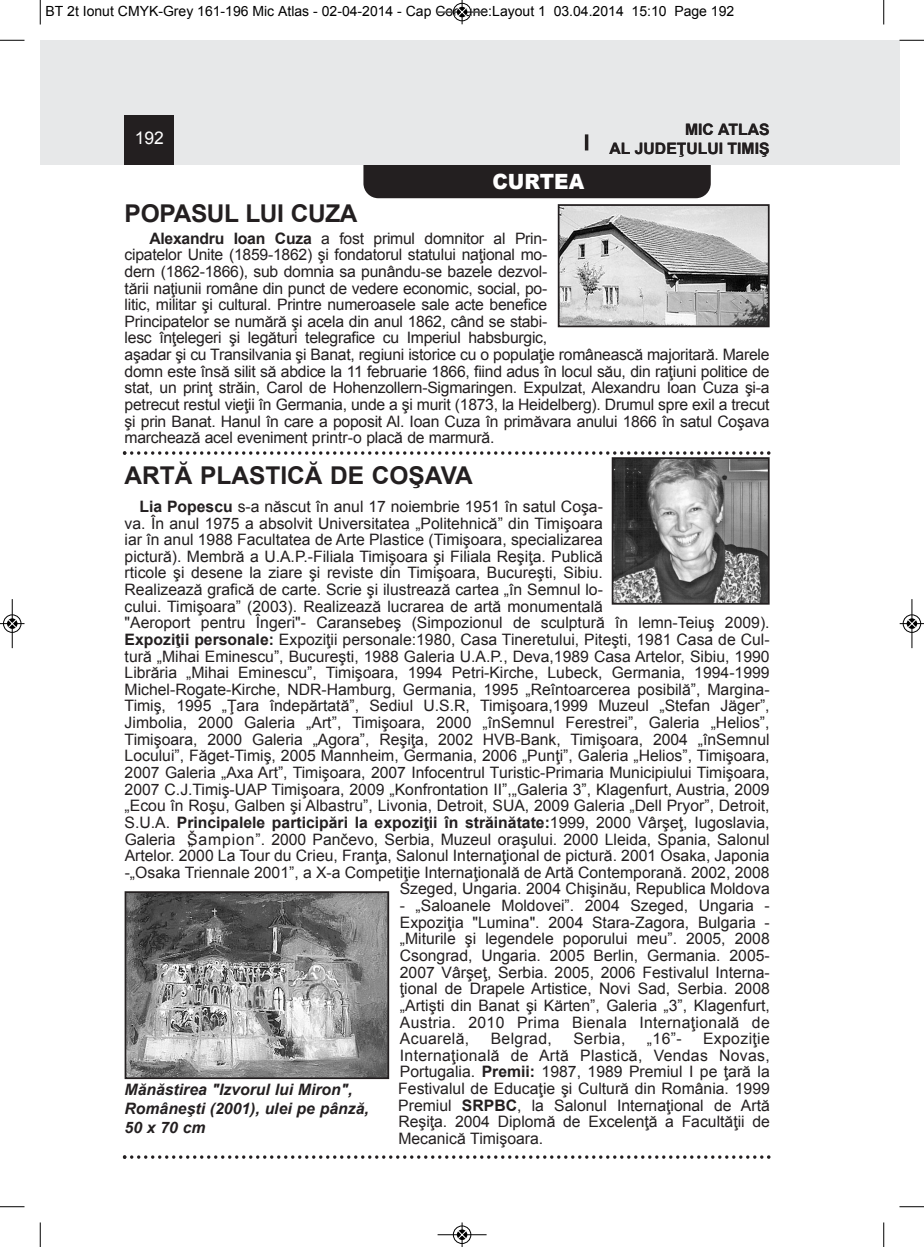
<style>
.page{position:relative;width:924px;height:1247px;background:#fff}
.page>*{position:absolute;margin:0;border:0;box-sizing:border-box;transform-origin:0 0}
.t1{font:700 24.5px "Arial";color:#231f20}
.t2{font:900 21px "Arial";color:#fff;scale:.95 1}
.t3{font:17.5px "Arial";color:#fff}
.t4{font:15.75px/16.6px "Arial";color:#231f20;text-align:justify}
.t5{font:700 15.75px/18.9px "Arial";color:#231f20;text-align:right}
.t6{font:italic 700 15.75px/18.9px "Arial";color:#231f20}
.t7{font:15.75px "Arial";letter-spacing:.02em;color:#231f20}
.t8{font:14px "Arial";color:#000}
.s1{font-weight:700}
.s2{font-weight:400}
</style>
<div class="page">
<div style="left:363px;top:135px;width:348px;height:63px;background:#231f20;border-radius:15px"></div>
<div style="left:884px;top:40px;width:15px;height:124px;background:#e7e8e9"></div>
<div style="left:40px;top:40px;width:844px;height:124px;background:#e7e8e9"></div>
<div style="left:125px;top:115px;width:49px;height:49px;background:#231f20"></div>
<hr style="left:585px;top:134px;width:3px;height:16px;background:#231f20">
<img style="left:615px;top:460px;width:151px;height:141px">
<div style="left:612px;top:457px;width:157px;height:147px;border:2px solid #231f20"></div>
<svg style="left:123px;top:451px;width:647px;height:4px"></svg>
<svg style="left:123px;top:1155px;width:647px;height:3px"></svg>
<img style="left:561px;top:207px;width:205px;height:117px">
<div style="left:558px;top:204px;width:211px;height:123px;border:2px solid #231f20"></div>
<img style="left:128px;top:894px;width:258px;height:181px">
<div style="left:125px;top:891px;width:264px;height:187px;border:2px solid #231f20"></div>
<svg style="left:40px;top:0;width:1px;height:24px"></svg>
<svg style="left:0;top:40px;width:24px;height:1px"></svg>
<svg style="left:883px;top:0;width:1px;height:24px"></svg>
<svg style="left:899px;top:40px;width:25px;height:1px"></svg>
<svg style="left:40px;top:1222px;width:1px;height:24px"></svg>
<svg style="left:0;top:1206px;width:24px;height:1px"></svg>
<svg style="left:883px;top:1222px;width:1px;height:24px"></svg>
<svg style="left:899px;top:1206px;width:25px;height:1px"></svg>
<hr style="left:438px;top:12px;width:48px;height:1px;background:#000">
<div style="left:453px;top:3px;width:18px;height:18px;border:1px solid #000;border-radius:50%"></div>
<svg style="left:458px;top:0;width:8px;height:24px"></svg>
<hr style="left:438px;top:1234px;width:48px;height:1px;background:#000">
<div style="left:453px;top:1225px;width:18px;height:18px;border:1px solid #000;border-radius:50%"></div>
<svg style="left:458px;top:1222px;width:8px;height:24px"></svg>
<div style="left:3px;top:614px;width:19px;height:19px;border:1px solid #fff;border-radius:50%"></div>
<hr style="left:12px;top:599px;width:1px;height:49px;background:#000">
<div style="left:3px;top:614px;width:18px;height:18px;border:1px solid #000;border-radius:50%"></div>
<svg style="left:0;top:619px;width:24px;height:9px"></svg>
<div style="left:902px;top:614px;width:19px;height:19px;border:1px solid #fff;border-radius:50%"></div>
<hr style="left:911px;top:599px;width:1px;height:49px;background:#000">
<div style="left:903px;top:614px;width:18px;height:18px;border:1px solid #000;border-radius:50%"></div>
<svg style="left:900px;top:619px;width:24px;height:9px"></svg>
<p class="t8" style="left:46px;top:3px;width:690px">BT 2t Ionut CMYK-Grey 161-196 Mic Atlas - 02-04-2014 - Cap Comune:Layout 1 03.04.2014 15:10 Page 192</p>
<p class="t3" style="left:135px;top:128px;width:31px">192</p>
<p class="t5" style="left:609px;top:120px;width:162px">MIC ATLAS<br>AL JUDEŢULUI TIMIŞ</p>
<h2 class="t2" style="left:492px;top:166px;width:98px">CURTEA</h2>
<h1 class="t1" style="left:125px;top:200px;width:234px">POPASUL LUI CUZA</h1>
<p class="t4" style="left:125px;top:230px;width:646px;text-align:left;text-indent:25px"><span class="s1">Alexandru Ioan Cuza</span> a fost primul domnitor al Prin-<br>cipatelor Unite (1859-1862) şi fondatorul statului naţional mo-<br>dern (1862-1866), sub domnia sa punându-se bazele dezvol-<br>tării naţiunii române din punct de vedere economic, social, po-<br>litic, militar şi cultural. Printre numeroasele sale acte benefice<br>Principatelor se numără şi acela din anul 1862, când se stabi-<br>lesc înţelegeri şi legături telegrafice cu Imperiul habsburgic,<br>aşadar şi cu Transilvania şi Banat, regiuni istorice cu o populaţie românească majoritară. Marele domn este însă silit să abdice la 11 februarie 1866, fiind adus în locul său, din raţiuni politice de stat, un prinţ străin, Carol de Hohenzollern-Sigmaringen. Expulzat, Alexandru Ioan Cuza şi-a petrecut restul vieţii în Germania, unde a şi murit (1873, la Heidelberg). Drumul spre exil a trecut şi prin Banat. Hanul în care a poposit Al. Ioan Cuza în primăvara anului 1866 în satul Coşava marchează acel eveniment printr-o placă de marmură.</p>
<h1 class="t1" style="left:125px;top:461px;width:350px">ARTĂ PLASTICĂ DE COŞAVA</h1>
<p class="t4" style="left:139px;top:498px;width:465px"><span class="s1">Lia Popescu</span> s-a născut în anul 17 noiembrie 1951 în satul Coşa-</p>
<p class="t4" style="left:125px;top:514px;width:480px">va. În anul 1975 a absolvit Universitatea „Politehnică” din Timişoara</p>
<p class="t4" style="left:125px;top:531px;width:480px">iar în anul 1988 Facultatea de Arte Plastice (Timişoara, specializarea</p>
<p class="t4" style="left:125px;top:548px;width:480px">pictură). Membră a U.A.P.-Filiala Timişoara şi Filiala Reşiţa. Publică</p>
<p class="t4" style="left:125px;top:564px;width:480px">rticole şi desene la ziare şi reviste din Timişoara, Bucureşti, Sibiu.</p>
<p class="t4" style="left:125px;top:581px;width:480px">Realizează grafică de carte. Scrie şi ilustrează cartea „în Semnul lo-</p>
<p class="t4" style="left:125px;top:598px;width:480px">cului. Timişoara” (2003). Realizează lucrarea de artă monumentală</p>
<p class="t4" style="left:125px;top:614px;width:646px">"Aeroport pentru Îngeri"- Caransebeş (Simpozionul de sculptură în lemn-Teiuş 2009).</p>
<p class="t4" style="left:125px;top:631px;width:646px"><span class="s1">Expoziţii personale:</span> Expoziţii personale:1980, Casa Tineretului, Piteşti, 1981 Casa de Cul-</p>
<p class="t4" style="left:125px;top:647px;width:646px">tură „Mihai Eminescu”, Bucureşti, 1988 Galeria U.A.P., Deva,1989 Casa Artelor, Sibiu, 1990</p>
<p class="t4" style="left:125px;top:664px;width:646px">Librăria „Mihai Eminescu”, Timişoara, 1994 Petri-Kirche, Lubeck, Germania, 1994-1999</p>
<p class="t4" style="left:125px;top:681px;width:646px">Michel-Rogate-Kirche, NDR-Hamburg, Germania, 1995 „Reîntoarcerea posibilă”, Margina-</p>
<p class="t4" style="left:125px;top:697px;width:646px">Timiş, 1995 „Ţara îndepărtată”, Sediul U.S.R, Timişoara,1999 Muzeul „Stefan Jäger”,</p>
<p class="t4" style="left:125px;top:714px;width:646px">Jimbolia, 2000 Galeria „Art”, Timişoara, 2000 „înSemnul Ferestrei”, Galeria „Helios”,</p>
<p class="t4" style="left:125px;top:731px;width:646px">Timişoara, 2000 Galeria „Agora”, Reşiţa, 2002 HVB-Bank, Timişoara, 2004 „înSemnul</p>
<p class="t4" style="left:125px;top:747px;width:646px">Locului”, Făget-Timiş, 2005 Mannheim, Germania, 2006 „Punţi”, Galeria „Helios”, Timişoara,</p>
<p class="t4" style="left:125px;top:764px;width:646px">2007 Galeria „Axa Art”, Timişoara, 2007 Infocentrul Turistic-Primaria Municipiului Timişoara,</p>
<p class="t4" style="left:125px;top:780px;width:646px">2007 C.J.Timiş-UAP Timişoara, 2009 „Konfrontation II”,„Galeria 3”, Klagenfurt, Austria, 2009</p>
<p class="t4" style="left:125px;top:797px;width:646px">„Ecou în Roşu, Galben şi Albastru”, Livonia, Detroit, SUA, 2009 Galeria „Dell Pryor”, Detroit,</p>
<p class="t5" style="left:125px;top:813px;width:646px"><span class="s2">S.U.A.</span> Principalele participări la expoziţii în străinătate:<span class="s2">1999, 2000 Vârşeţ, Iugoslavia,</span></p>
<p class="t4" style="left:125px;top:830px;width:646px">Galeria Š„ ampion”. 2000 Pančevo, Serbia, Muzeul oraşului. 2000 Lleida, Spania, Salonul</p>
<p class="t4" style="left:125px;top:847px;width:646px">Artelor. 2000 La Tour du Crieu, Franţa, Salonul Internaţional de pictură. 2001 Osaka, Japonia</p>
<p class="t4" style="left:125px;top:864px;width:646px">-„Osaka Triennale 2001”, a X-a Competiţie Internaţională de Artă Contemporană. 2002, 2008</p>
<p class="t4" style="left:400px;top:880px;width:371px">Szeged, Ungaria. 2004 Chişinău, Republica Moldova</p>
<p class="t4" style="left:400px;top:897px;width:371px">- „Saloanele Moldovei”. 2004 Szeged, Ungaria - Expoziţia "Lumina". 2004 Stara-Zagora, Bulgaria - „Miturile şi legendele poporului meu”. 2005, 2008<br>Csongrad, Ungaria. 2005 Berlin, Germania. 2005- 2007 Vârşeţ, Serbia. 2005, 2006 Festivalul Interna&shy;ţional de Drapele Artistice, Novi Sad, Serbia. 2008 „Artişti din Banat şi Kärten”, Galeria „3”, Klagenfurt, Austria. 2010 Prima Bienala Internaţională de Acuarelă,</p>
<p class="t7" style="left:491px;top:1029px;width:63px">Belgrad,</p>
<p class="t4" style="left:573px;top:1030px;width:54px">Serbia,</p>
<p class="t4" style="left:647px;top:1030px;width:36px">„16”-</p>
<p class="t4" style="left:398px;top:1030px;width:373px;text-indent:305px">Expoziţie Internaţională de Artă Plastică, Vendas Novas, Portugalia. <span class="s1">Premii:</span> 1987, 1989 Premiul I pe ţară la Festivalul de Educaţie şi Cultură din România. 1999<br>Premiul <span class="s1">SRPBC</span>, la Salonul Internaţional de Artă Reşiţa. 2004 Diplomă de Excelenţă a Facultăţii de Mecanică Timişoara.</p>
<p class="t6" style="left:125px;top:1079px;width:246px">Mănăstirea "Izvorul lui Miron",<br>Româneşti (2001), ulei pe pânză,<br>50 x 70 cm</p>
</div>
